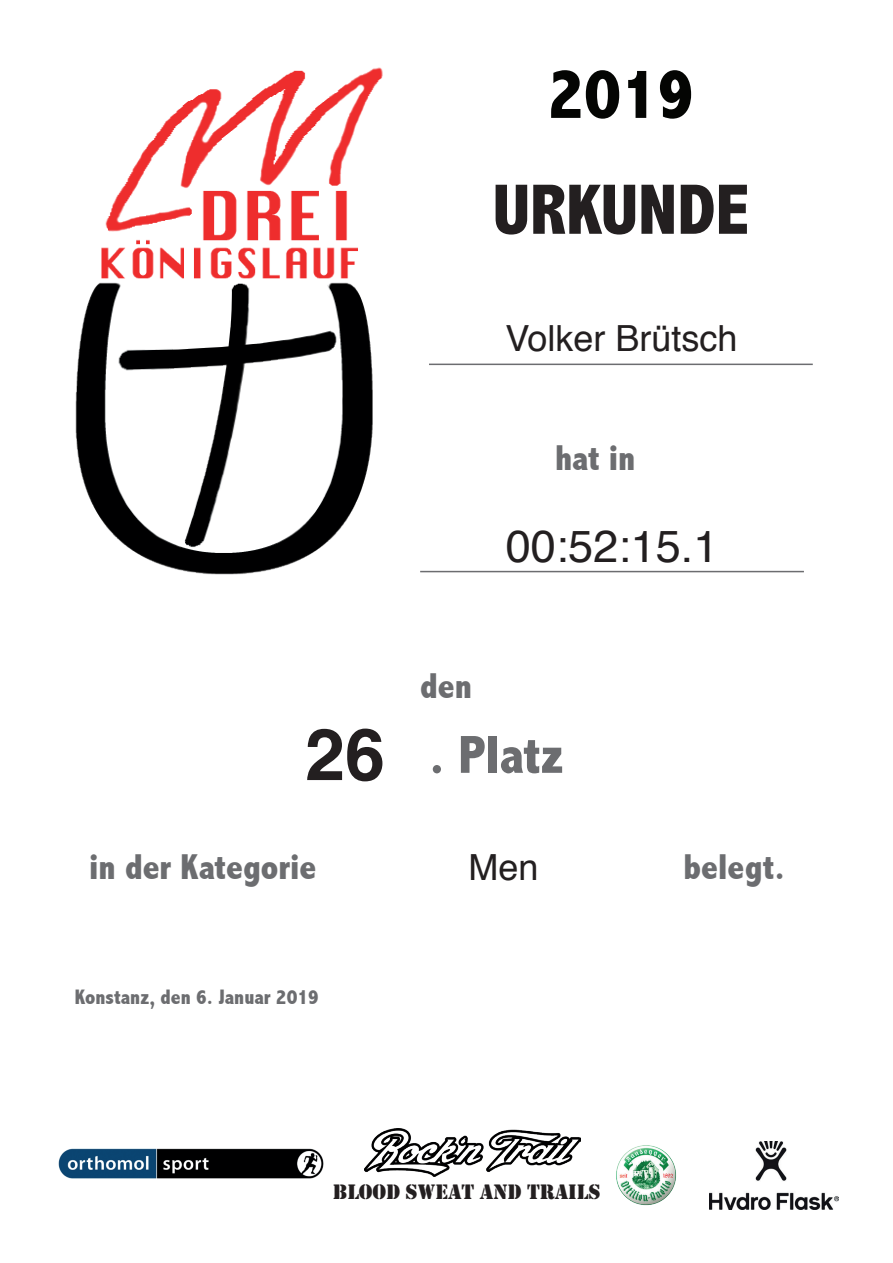
<style>
.page{position:relative;width:893px;height:1263px;background:#fff}
.page>*{position:absolute;margin:0;border:0;box-sizing:border-box;transform-origin:0 0}
.t1{font:800 condensed 72px "Abadi";color:#231f20}
.t2{font:800 condensed 72px "Abadi";color:#040503}
.t3{font:700 72px "Helvetica";color:#231f20}
.t4{font:800 condensed 54px "Abadi";color:#6c6d70}
.t5{font:45px "Helvetica";color:#231f20}
.t6{font:800 condensed 36px "Abadi";color:#6c6d70}
.t7{font:36px "Helvetica";color:#231f20}
.t8{font:21.6px "Stencil";color:#231f20}
.t9{font:800 condensed 21px "Abadi";color:#6c6d70}
</style>
<div class="page">
<hr style="left:429px;top:364px;width:384px;height:1px;background:#6c6d70">
<hr style="left:420px;top:571px;width:384px;height:1px;background:#6c6d70">
<img style="left:75px;top:67px;width:308px;height:508px">
<img style="left:364px;top:1129px;width:216px;height:47px">
<img style="left:59px;top:1149px;width:264px;height:29px">
<img style="left:616px;top:1145px;width:60px;height:61px">
<img style="left:709px;top:1141px;width:130px;height:68px">
<h1 class="t2" style="left:547px;top:55px;width:148px">2019</h1>
<h1 class="t1" style="left:493px;top:171px;width:258px">URKUNDE</h1>
<p class="t7" style="left:505px;top:324px;width:234px">Volker Brütsch</p>
<p class="t6" style="left:555px;top:439px;width:82px">hat in</p>
<p class="t5" style="left:506px;top:528px;width:214px">00:52:15.1</p>
<h1 class="t3" style="left:305px;top:725px;width:82px">26</h1>
<p class="t6" style="left:420px;top:666px;width:53px">den</p>
<h2 class="t4" style="left:429px;top:726px;width:136px">. Platz</h2>
<p class="t6" style="left:89px;top:847px;width:228px">in der Kategorie</p>
<p class="t6" style="left:683px;top:847px;width:103px">belegt.</p>
<p class="t7" style="left:468px;top:852px;width:72px">Men</p>
<p class="t9" style="left:75px;top:986px;width:245px">Konstanz, den 6. Januar 2019</p>
<p class="t8" style="left:333px;top:1183px;width:269px">BLOOD SWEAT AND TRAILS</p>
</div>
